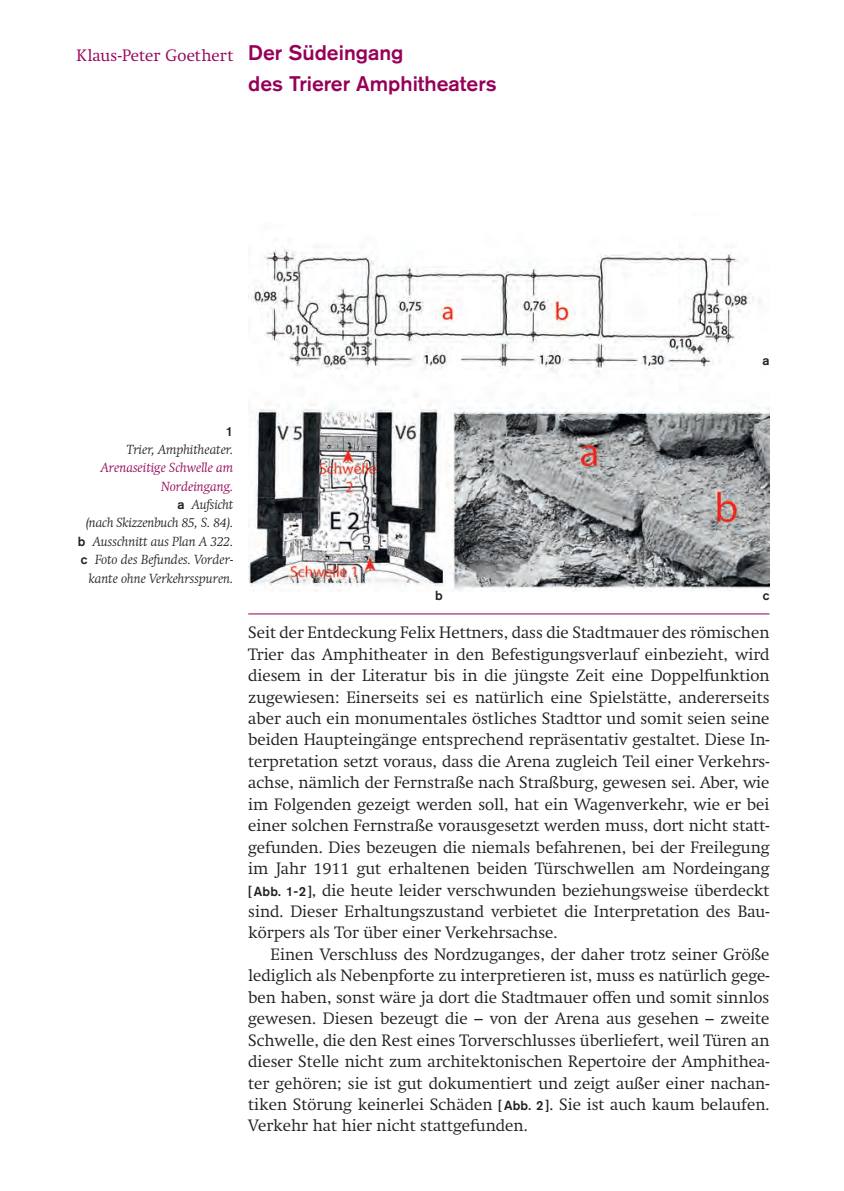
<style>
.page{position:relative;width:844px;height:1191px;background:#fff}
.page>*{position:absolute;margin:0;border:0;box-sizing:border-box;transform-origin:0 0}
.t1{font:500 21px/30.6px "Akzidenz Grotesk Std";color:#950058}
.t2{font:300 16.28px/21.3px "Swift";color:#231f20;text-align:justify}
.t3{font:300 16.28px "Swift";letter-spacing:.01em;color:#950058}
.t4{font:italic 300 13.12px/18.4px "Swift";color:#231f20;text-align:right}
.t5{font:300 13.12px "Swift";letter-spacing:.015em;color:#950058}
.t6{font:500 13.12px "Akzidenz Grotesk Std";color:#231f20}
.s1{color:#950058}
.s2{font-family:"Akzidenz Grotesk Std";font-weight:500;font-style:normal}
.s3{font-family:"Akzidenz Grotesk Std";font-weight:500;font-size:13.12px}
</style>
<div class="page">
<hr style="left:248px;top:613px;width:521px;height:1px;background:#950058">
<img style="left:248px;top:249px;width:521px;height:343px">
<p class="t3" style="left:77px;top:45px;width:158px">Klaus-Peter Goethert</p>
<p class="t5" style="left:248px;top:42px;width:130px">Klaus-Peter Goethert</p>
<p class="t1" style="left:248px;top:37px;width:250px">Der Südeingang<br>des Trierer Amphitheaters</p>
<p class="t6" style="left:762px;top:352px;width:9px">a</p>
<p class="t6" style="left:226px;top:423px;width:9px">1</p>
<p class="t4" style="left:126px;top:440px;width:108px">Trier, Amphitheater.</p>
<p class="t4" style="left:78px;top:458px;width:157px"><span class="s1">Arenaseitige Schwelle am<br>Nordeingang.<br></span><span class="s2">a</span> Aufsicht<br>(nach Skizzenbuch 85, S. 84). <span class="s2">b</span> Ausschnitt aus Plan A 322. <span class="s2">c</span> Foto des Befundes. Vorder&shy;kante ohne Verkehrsspuren.</p>
<p class="t6" style="left:435px;top:587px;width:9px">b</p>
<p class="t6" style="left:762px;top:587px;width:8px">c</p>
<p class="t2" style="left:248px;top:622px;width:522px">Seit der Entdeckung Felix Hettners, dass die Stadtmauer des römischen Trier das Amphitheater in den Befestigungsverlauf einbezieht, wird diesem in der Literatur bis in die jüngste Zeit eine Doppelfunktion zugewiesen: Einerseits sei es natürlich eine Spielstätte, andererseits aber auch ein monumentales östliches Stadttor und somit seien seine beiden Haupteingänge entsprechend repräsentativ gestaltet. Diese In&shy;terpretation setzt voraus, dass die Arena zugleich Teil einer Verkehrs&shy;achse, nämlich der Fernstraße nach Straßburg, gewesen sei. Aber, wie im Folgenden gezeigt werden soll, hat ein Wagenverkehr, wie er bei einer solchen Fernstraße vorausgesetzt werden muss, dort nicht statt&shy;gefunden. Dies bezeugen die niemals befahrenen, bei der Freilegung im Jahr 1911 gut erhaltenen beiden Türschwellen am Nordeingang <span class="s3">[Abb. 1-2 ]</span>, die heute leider verschwunden beziehungsweise überdeckt sind. Dieser Erhaltungszustand verbietet die Interpretation des Bau&shy;körpers als Tor über einer Verkehrsachse.</p>
<p class="t2" style="left:248px;top:943px;width:522px;text-indent:22px">Einen Verschluss des Nordzuganges, der daher trotz seiner Größe lediglich als Nebenpforte zu interpretieren ist, muss es natürlich gege&shy;ben haben, sonst wäre ja dort die Stadtmauer offen und somit sinnlos gewesen. Diesen bezeugt die – von der Arena aus gesehen – zweite Schwelle, die den Rest eines Torverschlusses überliefert, weil Türen an dieser Stelle nicht zum architektonischen Repertoire der Amphithea&shy;ter gehören; sie ist gut dokumentiert und zeigt außer einer nachan&shy;tiken Störung keinerlei Schäden <span class="s3">[Abb. 2 ]</span>. Sie ist auch kaum belaufen.<br>Verkehr hat hier nicht stattgefunden.</p>
</div>
